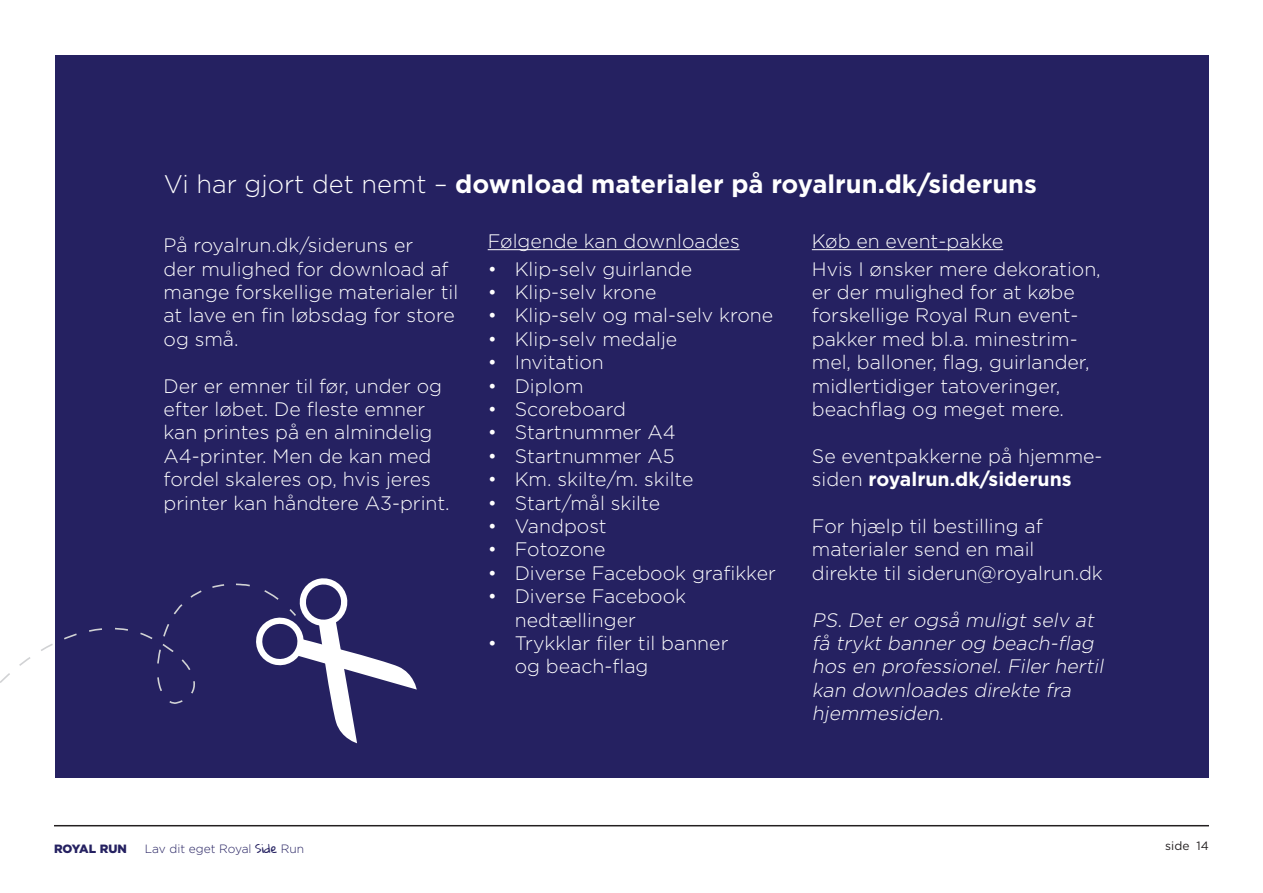
<style>
.page{position:relative;width:1263px;height:893px;background:#fff}
.page>*{position:absolute;margin:0;border:0;box-sizing:border-box;transform-origin:0 0}
.t1{font:700 25.5px "Gotham";color:#fff}
.t2{font:300 19.5px/23.4px "Gotham";color:#fff}
.t3{font:italic 300 19.5px/23.4px "Gotham";color:#fff}
.t4{font:300 12px "Gotham";color:#252161}
.t5{font:900 12px "Gotham";color:#252161}
.t6{font:12px "Gotham";color:#231f20}
.s1{font-weight:300}
.s2{font-weight:700}
.s3{font-family:"Gloria Hallelujah";font-weight:400}
</style>
<div class="page">
<hr style="left:54px;top:825px;width:1155px;height:1px;background:#231f20">
<div style="left:55px;top:55px;width:1153px;height:722px;background:#252161"></div>
<hr style="left:488px;top:249px;width:252px;height:1px;background:#fff">
<hr style="left:812px;top:249px;width:191px;height:1px;background:#fff">
<svg style="left:0;top:578px;width:417px;height:165px"></svg>
<p class="t1" style="left:164px;top:167px;width:875px"><span class="s1">Vi har gjort det nemt –</span> download materialer på royalrun.dk/sideruns</p>
<p class="t2" style="left:164px;top:233px;width:296px">På royalrun.dk/sideruns er<br>der mulighed for download af mange forskellige materialer til at lave en fin løbsdag for store og små.</p>
<p class="t2" style="left:164px;top:373px;width:288px">Der er emner til før, under og efter løbet. De fleste emner kan printes på en almindelig<br>A4-printer. Men de kan med fordel skaleres op, hvis jeres printer kan håndtere A3-print.</p>
<p class="t2" style="left:488px;top:229px;width:253px">Følgende kan downloades</p>
<p class="t2" style="left:488px;top:256px;width:206px">• Klip-selv guirlande</p>
<p class="t2" style="left:488px;top:280px;width:170px">• Klip-selv krone</p>
<p class="t2" style="left:488px;top:303px;width:287px">• Klip-selv og mal-selv krone</p>
<p class="t2" style="left:488px;top:327px;width:191px">• Klip-selv medalje</p>
<p class="t2" style="left:488px;top:350px;width:118px">• Invitation</p>
<p class="t2" style="left:488px;top:373px;width:97px">• Diplom</p>
<p class="t2" style="left:488px;top:397px;width:140px">• Scoreboard</p>
<p class="t2" style="left:488px;top:420px;width:190px">• Startnummer A4</p>
<p class="t2" style="left:488px;top:444px;width:189px">• Startnummer A5</p>
<p class="t2" style="left:488px;top:467px;width:207px">• Km. skilte/m. skilte</p>
<p class="t2" style="left:488px;top:490px;width:174px">• Start/mål skilte</p>
<p class="t2" style="left:488px;top:514px;width:120px">• Vandpost</p>
<p class="t2" style="left:488px;top:537px;width:119px">• Fotozone</p>
<p class="t2" style="left:488px;top:561px;width:290px">• Diverse Facebook grafikker</p>
<p class="t2" style="left:515px;top:584px;width:173px;text-indent:-27px">• Diverse Facebook nedtællinger</p>
<p class="t2" style="left:515px;top:631px;width:215px;text-indent:-27px">• Trykklar filer til banner og beach-flag</p>
<p class="t2" style="left:812px;top:229px;width:193px">Køb en event-pakke</p>
<p class="t2" style="left:812px;top:256px;width:290px">Hvis I ønsker mere dekoration, er der mulighed for at købe forskellige Royal Run event&shy;pakker med bl.a. minestrim&shy;mel, balloner, flag, guirlander, midlertidiger tatoveringer, beachflag og meget mere.</p>
<p class="t2" style="left:812px;top:444px;width:292px">Se eventpakkerne på hjemme&shy;siden <span class="s2">royalrun.dk/sideruns</span></p>
<p class="t2" style="left:812px;top:514px;width:232px">For hjælp til bestilling af</p>
<p class="t2" style="left:812px;top:537px;width:224px">materialer send en mail</p>
<p class="t2" style="left:812px;top:561px;width:292px">direkte til siderun@royalrun.dk</p>
<p class="t3" style="left:812px;top:607px;width:297px">PS. Det er også muligt selv at få trykt banner og beach-flag hos en professionel. Filer hertil kan downloades direkte fra hjemmesiden.</p>
<p class="t5" style="left:54px;top:840px;width:74px">ROYAL RUN</p>
<p class="t4" style="left:145px;top:841px;width:161px">Lav dit eget Royal <span class="s3">Side</span> Run</p>
<p class="t6" style="left:1165px;top:838px;width:45px">side 14</p>
</div>
